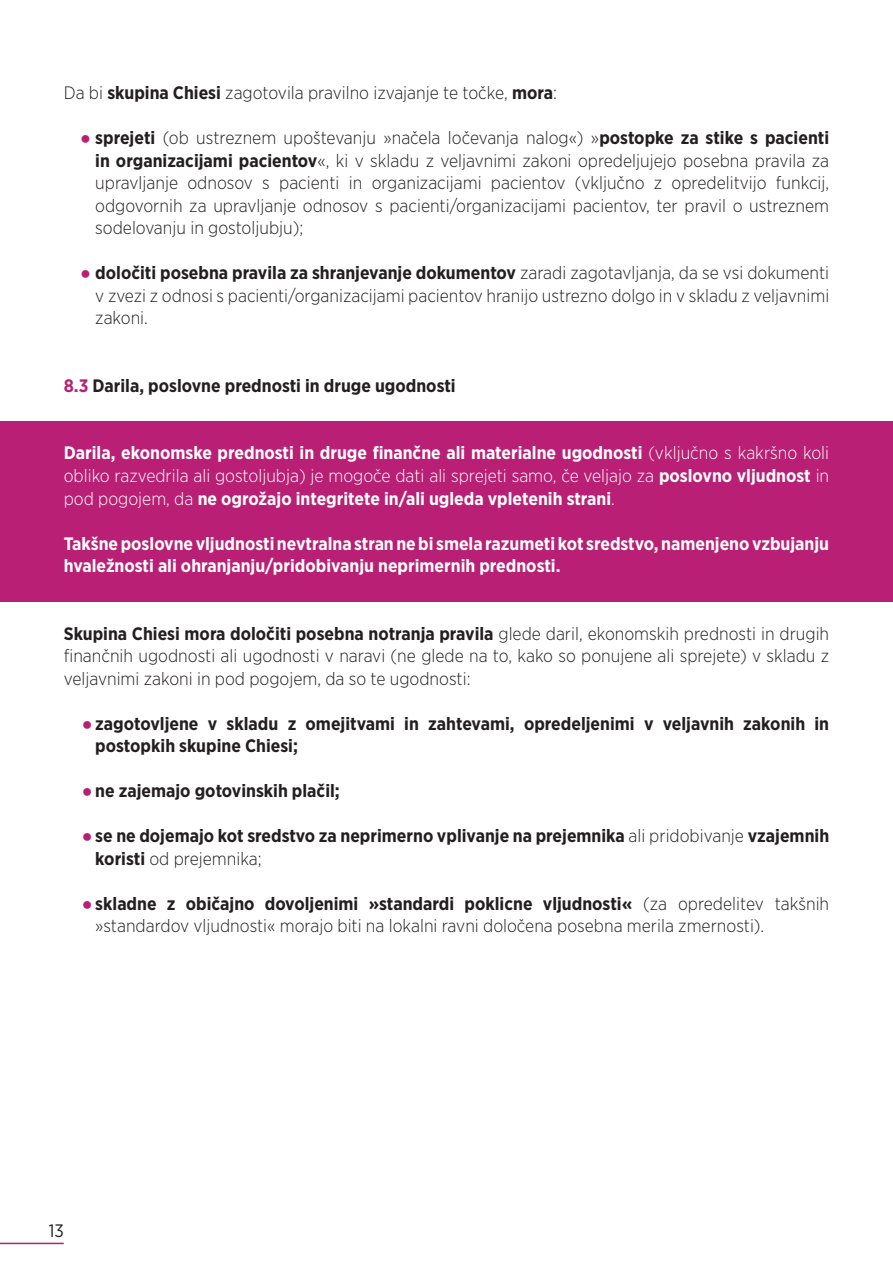
<style>
.page{position:relative;width:893px;height:1263px;background:#fff}
.page>*{position:absolute;margin:0;border:0;box-sizing:border-box;transform-origin:0 0}
.t1{font:300 18px/22.5px "Gotham Narrow";color:#231f20;text-align:justify}
.t2{font:700 18px/22.5px "Gotham Narrow";color:#fff;text-align:justify}
.t3{font:700 18px/22.5px "Gotham Narrow";color:#231f20}
.t4{font:18px "Gotham Narrow";color:#231f20}
.s1{font-weight:700}
.s2{font-family:"Arial Narrow";font-weight:400;color:#b91f74}
.s3{color:#b91f74}
.s4{font-weight:300}
</style>
<div class="page">
<hr style="left:0;top:1243px;width:64px;height:1px;background:#b91f74">
<div style="left:0;top:421px;width:893px;height:180px;background:#b91f74"></div>
<p class="t1" style="left:64px;top:81px;width:495px">Da bi <span class="s1">skupina Chiesi</span> zagotovila pravilno izvajanje te točke, <span class="s1">mora</span>:</p>
<p class="t1" style="left:95px;top:126px;width:735px;text-indent:-15px"><span class="s2">●</span> <span class="s1">sprejeti</span> (ob ustreznem upoštevanju »načela ločevanja nalog«) »<span class="s1">postopke za stike s pacienti in organizacijami pacientov</span>«, ki v skladu z veljavnimi zakoni opredeljujejo posebna pravila za upravljanje odnosov s pacienti in organizacijami pacientov (vključno z opredelitvijo funkcij, odgovornih za upravljanje odnosov s pacienti/organizacijami pacientov, ter pravil o ustreznem sodelovanju in gostoljubju);</p>
<p class="t1" style="left:95px;top:261px;width:735px;text-indent:-15px"><span class="s2">●</span> <span class="s1">določiti posebna pravila za shranjevanje dokumentov</span> zaradi zagotavljanja, da se vsi dokumenti v zvezi z odnosi s pacienti/organizacijami pacientov hranijo ustrezno dolgo in v skladu z veljavnimi zakoni.</p>
<p class="t3" style="left:64px;top:374px;width:393px"><span class="s3">8.3</span> Darila, poslovne prednosti in druge ugodnosti</p>
<p class="t2" style="left:64px;top:442px;width:767px">Darila, ekonomske prednosti in druge finančne ali materialne ugodnosti <span class="s4">(vključno s kakršno koli obliko razvedrila ali gostoljubja) je mogoče dati ali sprejeti samo, če veljajo za</span> poslovno vljudnost <span class="s4">in pod pogojem, da</span> ne ogrožajo integritete in/ali ugleda vpletenih strani<span class="s4">.</span></p>
<p class="t2" style="left:64px;top:532px;width:767px">Takšne poslovne vljudnosti nevtralna stran ne bi smela razumeti kot sredstvo, namenjeno vzbujanju hvaležnosti ali ohranjanju/pridobivanju neprimernih prednosti.</p>
<p class="t1" style="left:64px;top:621px;width:767px"><span class="s1">Skupina Chiesi mora določiti posebna notranja pravila</span> glede daril, ekonomskih prednosti in drugih finančnih ugodnosti ali ugodnosti v naravi (ne glede na to, kako so ponujene ali sprejete) v skladu z veljavnimi zakoni in pod pogojem, da so te ugodnosti:</p>
<p class="t3" style="left:95px;top:712px;width:735px;text-indent:-14px"><span class="s2">●</span>zagotovljene v skladu z omejitvami in zahtevami, opredeljenimi v veljavnih zakonih in postopkih skupine Chiesi;</p>
<p class="t3" style="left:82px;top:779px;width:260px"><span class="s2">●</span>ne zajemajo gotovinskih plačil;</p>
<p class="t3" style="left:95px;top:824px;width:735px;text-indent:-14px"><span class="s2">●</span>se ne dojemajo kot sredstvo za neprimerno vplivanje na prejemnika <span class="s4">ali pridobivanje</span> vzajemnih koristi <span class="s4">od prejemnika;</span></p>
<p class="t1" style="left:95px;top:891px;width:735px;text-indent:-14px"><span class="s2">●</span><span class="s1">skladne z običajno dovoljenimi »standardi poklicne vljudnosti«</span> (za opredelitev takšnih »standardov vljudnosti« morajo biti na lokalni ravni določena posebna merila zmernosti).</p>
<p class="t4" style="left:49px;top:1219px;width:17px">13</p>
</div>
